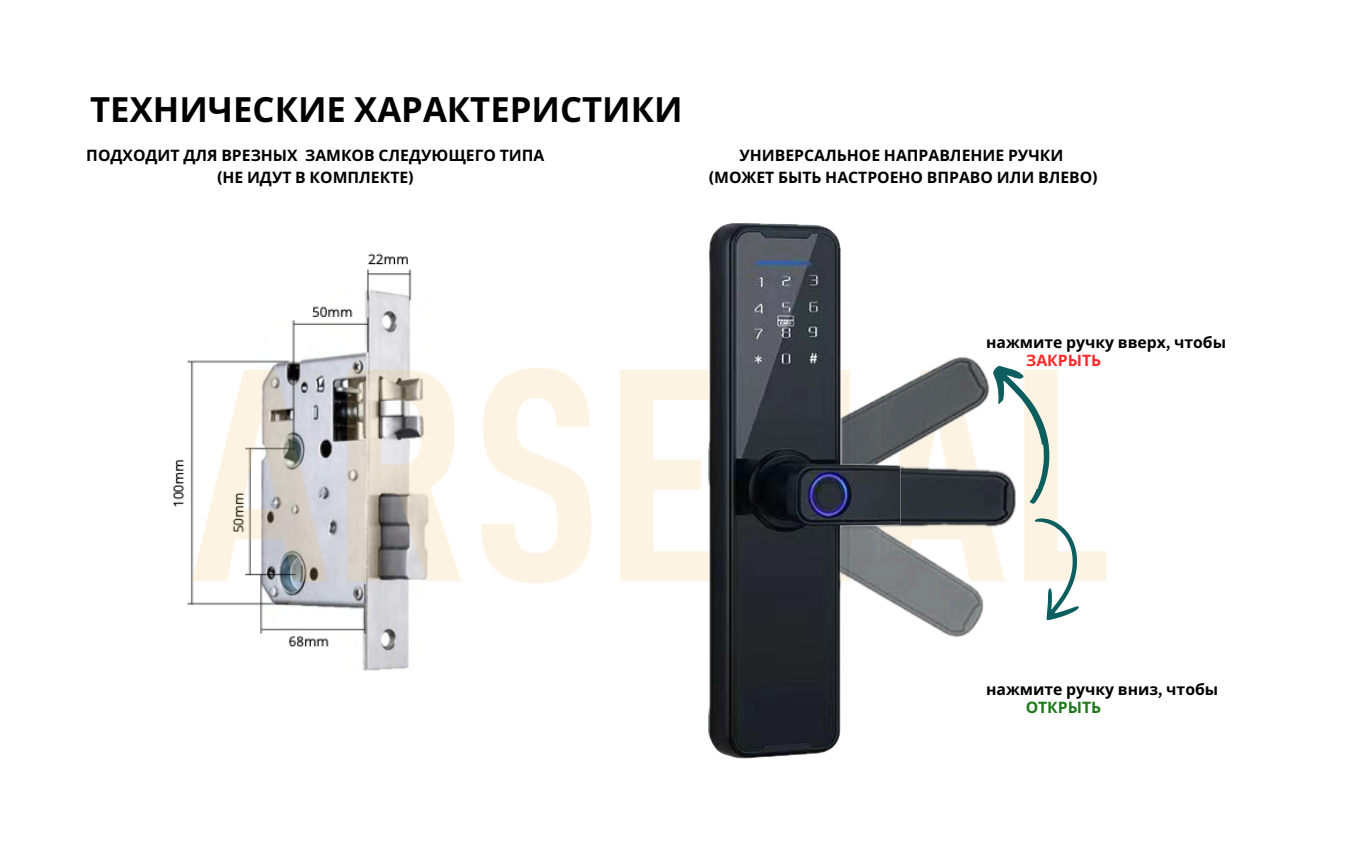
<style>
.page{position:relative;width:1355px;height:862px;background:#fff}
.page>*{position:absolute;margin:0;border:0;box-sizing:border-box;transform-origin:0 0}
.t1{font:700 34.65px "Noto Sans";color:#000}
.t2{font:700 15.75px/21.9px "Noto Sans";color:#000;text-align:center}
.t3{font:700 15.75px "Noto Sans";color:#1d791b}
.t4{font:700 15.75px "Noto Sans";color:#ff2929}
.s1{font-family:"Canva Sans"}
</style>
<div class="page">
<img style="left:172px;top:253px;width:240px;height:418px">
<img style="left:193px;top:368px;width:913px;height:216px">
<img style="left:901px;top:357px;width:114px;height:281px">
<img style="left:708px;top:223px;width:193px;height:535px">
<svg style="left:983px;top:357px;width:85px;height:148px"></svg>
<svg style="left:1012px;top:516px;width:86px;height:111px"></svg>
<p class="t1" style="left:90px;top:85px;width:594px">ТЕХНИЧЕСКИЕ ХАРАКТЕРИСТИКИ</p>
<p class="t2" style="left:86px;top:144px;width:460px">ПОДХОДИТ ДЛЯ ВРЕЗНЫХ ЗАМКОВ СЛЕДУЮЩЕГО ТИПА <span class="s1">(</span>НЕ ИДУТ В КОМПЛЕКТЕ<span class="s1">)</span></p>
<p class="t2" style="left:708px;top:144px;width:391px">УНИВЕРСАЛЬНОЕ НАПРАВЛЕНИЕ РУЧКИ <span class="s1">(</span>МОЖЕТ БЫТЬ НАСТРОЕНО ВПРАВО ИЛИ ВЛЕВО<span class="s1">)</span></p>
<p class="t2" style="left:986px;top:330px;width:241px">нажмите ручку вверх<span class="s1">,</span> чтобы</p>
<p class="t4" style="left:1026px;top:349px;width:76px">ЗАКРЫТЬ</p>
<p class="t2" style="left:986px;top:677px;width:234px">нажмите ручку вниз<span class="s1">,</span> чтобы</p>
<h2 class="t3" style="left:1025px;top:696px;width:77px">ОТКРЫТЬ</h2>
</div>
